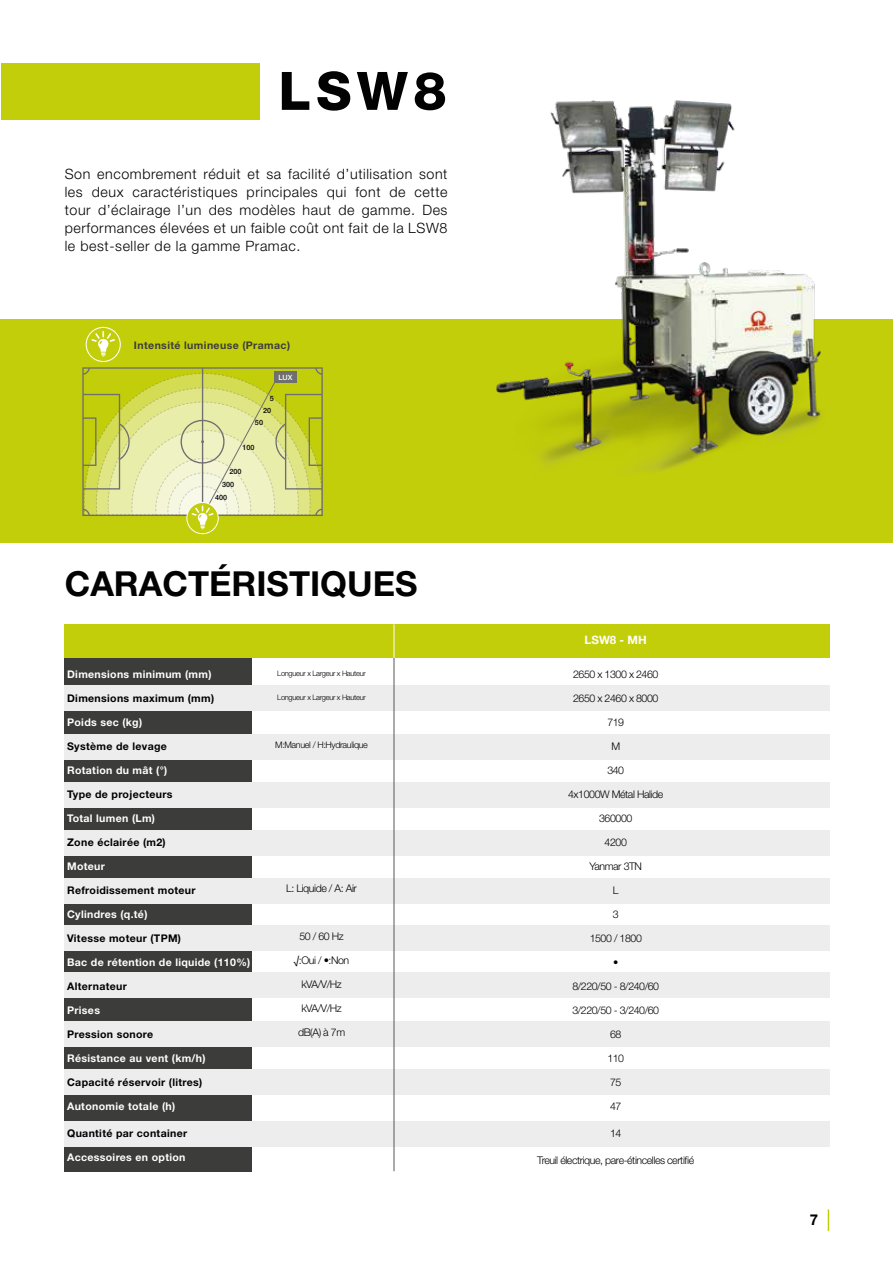
<style>
.page{position:relative;width:893px;height:1263px;background:#fff}
.page>*{position:absolute;margin:0;border:0;box-sizing:border-box;transform-origin:0 0}
.t1{font:800 52.95px "Helvetica Neue";color:#020203}
.t2{font:700 34.5px "Helvetica Neue LT Pro";color:#020203}
.t3{font:700 15px "Helvetica Neue LT Pro";color:#000}
.t4{font:300 14.25px/18px "Helvetica Neue LT Pro";letter-spacing:.04em;color:#020203;text-align:justify}
.t5{font:700 11.55px "Helvetica Neue";color:#fff}
.t6{font:300 10.65px "Helvetica Neue LT Pro";letter-spacing:-.04em;color:#000}
.t7{font:700 10.65px "Helvetica Neue";letter-spacing:.03em;color:#fff}
.t8{font:700 10.65px "Helvetica Neue";letter-spacing:.03em;color:#000}
.t9{font:700 10.5px "Helvetica Neue LT Pro";letter-spacing:.04em;color:#3c3c3b}
.t10{font:300 9px "Helvetica Neue LT Pro";letter-spacing:-.04em;color:#000}
.t11{font:300 7.5px "Helvetica Neue LT Pro";letter-spacing:-.04em;color:#000}
.t12{font:500 7.2px "Helvetica Neue LT Pro";color:#000}
.t13{font:500 7.2px "Helvetica Neue LT Pro";color:#fff}
</style>
<div class="page">
<hr style="left:0;top:319px;width:1px;height:223px;background:#c3ce0a">
<div style="left:65px;top:642px;width:187px;height:529px;background:#3c3c3b"></div>
<div style="left:65px;top:624px;width:765px;height:34px;background:#c3ce0a"></div>
<div style="left:65px;top:685px;width:765px;height:25px;background:#ededed"></div>
<div style="left:65px;top:734px;width:765px;height:25px;background:#ededed"></div>
<div style="left:65px;top:782px;width:765px;height:25px;background:#ededed"></div>
<div style="left:65px;top:830px;width:765px;height:25px;background:#ededed"></div>
<div style="left:65px;top:878px;width:765px;height:26px;background:#ededed"></div>
<div style="left:65px;top:925px;width:765px;height:25px;background:#ededed"></div>
<div style="left:65px;top:973px;width:765px;height:25px;background:#ededed"></div>
<div style="left:65px;top:1022px;width:765px;height:25px;background:#ededed"></div>
<div style="left:65px;top:1069px;width:765px;height:25px;background:#ededed"></div>
<div style="left:65px;top:1121px;width:765px;height:25px;background:#ededed"></div>
<hr style="left:394px;top:624px;width:1px;height:34px;background:#fff">
<hr style="left:394px;top:658px;width:1px;height:513px;background:#575756">
<div style="left:1px;top:64px;width:259px;height:56px;background:#c3ce0a"></div>
<div style="left:1px;top:319px;width:892px;height:223px;background:#c3ce0a"></div>
<img style="left:496px;top:100px;width:325px;height:372px">
<svg style="left:187px;top:502px;width:31px;height:32px"></svg>
<div style="left:186px;top:502px;width:33px;height:32px;border:1px solid #fff;border-radius:50%"></div>
<svg style="left:82px;top:367px;width:241px;height:162px"></svg>
<svg style="left:86px;top:328px;width:34px;height:33px"></svg>
<div style="left:86px;top:327px;width:35px;height:35px;border:1px solid #fff;border-radius:50%"></div>
<svg style="left:91px;top:331px;width:24px;height:26px"></svg>
<svg style="left:828px;top:1209px;width:1px;height:22px"></svg>
<h1 class="t1" style="left:278px;top:59px;width:170px">LSW8</h1>
<p class="t4" style="left:65px;top:164px;width:384px">Son encombrement réduit et sa facilité d’utilisation sont les deux caractéristiques principales qui font de cette tour d’éclairage l’un des modèles haut de gamme. Des performances élevées et un faible coût ont fait de la LSW8 le best-seller de la gamme Pramac.</p>
<p class="t9" style="left:134px;top:339px;width:158px">Intensité lumineuse (Pramac)</p>
<p class="t13" style="left:278px;top:373px;width:16px">LUX</p>
<p class="t12" style="left:270px;top:394px;width:6px">5</p>
<p class="t12" style="left:263px;top:406px;width:10px">20</p>
<p class="t12" style="left:255px;top:418px;width:10px">50</p>
<p class="t12" style="left:242px;top:443px;width:14px">100</p>
<p class="t12" style="left:230px;top:467px;width:14px">200</p>
<p class="t12" style="left:222px;top:480px;width:14px">300</p>
<p class="t12" style="left:215px;top:493px;width:14px">400</p>
<h2 class="t2" style="left:65px;top:563px;width:354px">CARACTÉRISTIQUES</h2>
<p class="t7" style="left:67px;top:667px;width:146px">Dimensions minimum (mm)</p>
<p class="t8" style="left:67px;top:691px;width:149px">Dimensions maximum (mm)</p>
<p class="t7" style="left:67px;top:715px;width:77px">Poids sec (kg)</p>
<p class="t8" style="left:67px;top:739px;width:101px">Système de levage</p>
<p class="t7" style="left:67px;top:763px;width:102px">Rotation du mât (°)</p>
<p class="t8" style="left:67px;top:787px;width:107px">Type de projecteurs</p>
<p class="t7" style="left:67px;top:811px;width:89px">Total lumen (Lm)</p>
<p class="t8" style="left:67px;top:835px;width:100px">Zone éclairée (m2)</p>
<p class="t7" style="left:67px;top:859px;width:39px">Moteur</p>
<p class="t8" style="left:67px;top:883px;width:130px">Refroidissement moteur</p>
<p class="t7" style="left:67px;top:907px;width:82px">Cylindres (q.té)</p>
<p class="t8" style="left:67px;top:931px;width:115px">Vitesse moteur (TPM)</p>
<p class="t7" style="left:67px;top:955px;width:185px">Bac de rétention de liquide (110%)</p>
<p class="t8" style="left:67px;top:979px;width:61px">Alternateur</p>
<p class="t7" style="left:67px;top:1003px;width:34px">Prises</p>
<p class="t8" style="left:67px;top:1027px;width:88px">Pression sonore</p>
<p class="t7" style="left:67px;top:1051px;width:140px">Résistance au vent (km/h)</p>
<p class="t8" style="left:67px;top:1075px;width:137px">Capacité réservoir (litres)</p>
<p class="t7" style="left:67px;top:1099px;width:110px">Autonomie totale (h)</p>
<p class="t8" style="left:67px;top:1126px;width:122px">Quantité par container</p>
<p class="t7" style="left:67px;top:1150px;width:120px">Accessoires en option</p>
<p class="t11" style="left:277px;top:669px;width:90px">Longueur x Largeur x Hauteur</p>
<p class="t11" style="left:277px;top:693px;width:90px">Longueur x Largeur x Hauteur</p>
<p class="t10" style="left:275px;top:739px;width:94px">M:Manuel / H:Hydraulique</p>
<p class="t6" style="left:286px;top:882px;width:72px">L: Liquide / A: Air</p>
<p class="t6" style="left:299px;top:930px;width:46px">50 / 60 Hz</p>
<p class="t6" style="left:294px;top:954px;width:57px">√:Oui / •:Non</p>
<p class="t6" style="left:301px;top:978px;width:42px">kVA/V/Hz</p>
<p class="t6" style="left:301px;top:1002px;width:42px">kVA/V/Hz</p>
<p class="t6" style="left:298px;top:1026px;width:49px">dB(A) à 7m</p>
<p class="t5" style="left:585px;top:633px;width:63px">LSW8 - MH</p>
<p class="t6" style="left:573px;top:668px;width:87px">2650 x 1300 x 2460</p>
<p class="t6" style="left:573px;top:692px;width:87px">2650 x 2460 x 8000</p>
<p class="t6" style="left:607px;top:716px;width:18px">719</p>
<p class="t6" style="left:611px;top:740px;width:10px">M</p>
<p class="t6" style="left:607px;top:764px;width:18px">340</p>
<p class="t6" style="left:568px;top:788px;width:97px">4x1000W Métal Halide</p>
<p class="t6" style="left:599px;top:812px;width:35px">360000</p>
<p class="t6" style="left:605px;top:836px;width:24px">4200</p>
<p class="t6" style="left:589px;top:860px;width:54px">Yanmar 3TN</p>
<p class="t6" style="left:613px;top:884px;width:7px">L</p>
<p class="t6" style="left:613px;top:908px;width:7px">3</p>
<p class="t6" style="left:590px;top:932px;width:54px">1500 / 1800</p>
<p class="t6" style="left:613px;top:956px;width:7px">•</p>
<p class="t6" style="left:572px;top:980px;width:88px">8/220/50 - 8/240/60</p>
<p class="t6" style="left:572px;top:1004px;width:88px">3/220/50 - 3/240/60</p>
<p class="t6" style="left:610px;top:1028px;width:13px">68</p>
<p class="t6" style="left:607px;top:1052px;width:18px">110</p>
<p class="t6" style="left:610px;top:1076px;width:13px">75</p>
<p class="t6" style="left:610px;top:1100px;width:13px">47</p>
<p class="t6" style="left:610px;top:1127px;width:13px">14</p>
<p class="t6" style="left:537px;top:1154px;width:159px">Treuil électrique, pare-étincelles certifié</p>
<h3 class="t3" style="left:810px;top:1210px;width:10px">7</h3>
</div>
